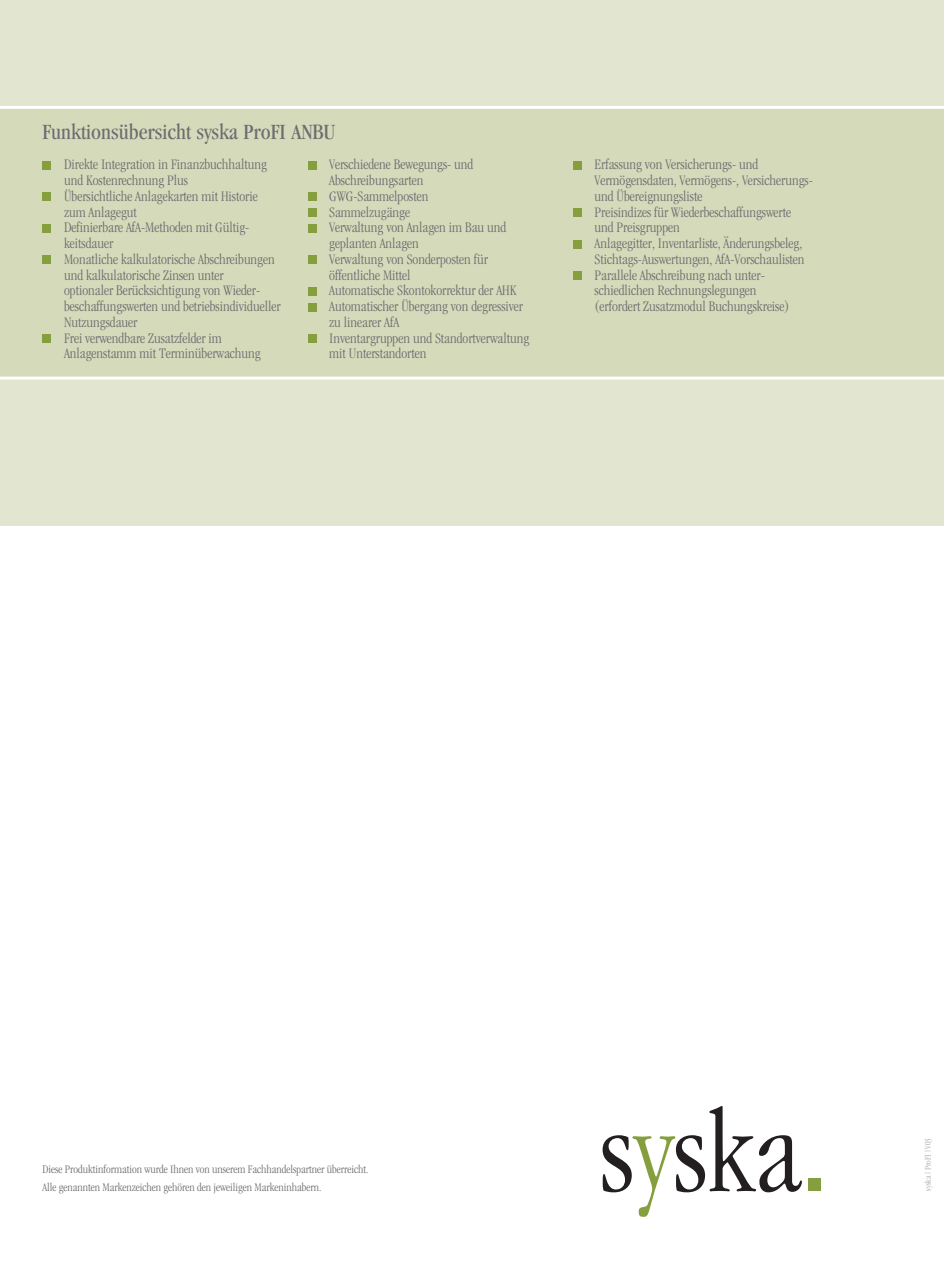
<style>
.page{position:relative;width:944px;height:1263px;background:#fff}
.page>*{position:absolute;margin:0;border:0;box-sizing:border-box;transform-origin:0 0}
.t1{font:condensed 22.5px "Garamond";color:#6c6d70}
.t2{font:300 condensed 15px/15.8px "Garamond";color:#6c6d70}
.t3{font:300 condensed 12px/18px "Garamond";color:#6c6d70}
.t4{font:300 condensed 9px "Garamond";color:#a8a9ad}
</style>
<div class="page">
<div style="left:0;top:0;width:944px;height:526px;background:#e2e5cf"></div>
<div style="left:0;top:106px;width:944px;height:272px;background:#d5daba"></div>
<hr style="left:0;top:106px;width:944px;height:3px;background:#fff">
<hr style="left:0;top:377px;width:944px;height:3px;background:#fff">
<div style="left:43px;top:161px;width:8px;height:8px;background:#869f3e"></div>
<div style="left:43px;top:193px;width:8px;height:8px;background:#869f3e"></div>
<div style="left:43px;top:224px;width:8px;height:8px;background:#869f3e"></div>
<div style="left:43px;top:256px;width:8px;height:8px;background:#869f3e"></div>
<div style="left:43px;top:334px;width:8px;height:9px;background:#869f3e"></div>
<div style="left:308px;top:161px;width:8px;height:8px;background:#869f3e"></div>
<div style="left:308px;top:193px;width:8px;height:8px;background:#869f3e"></div>
<div style="left:308px;top:208px;width:8px;height:9px;background:#869f3e"></div>
<div style="left:308px;top:224px;width:8px;height:8px;background:#869f3e"></div>
<div style="left:308px;top:256px;width:8px;height:8px;background:#869f3e"></div>
<div style="left:308px;top:287px;width:8px;height:8px;background:#869f3e"></div>
<div style="left:308px;top:303px;width:8px;height:8px;background:#869f3e"></div>
<div style="left:308px;top:334px;width:8px;height:9px;background:#869f3e"></div>
<div style="left:573px;top:161px;width:9px;height:8px;background:#869f3e"></div>
<div style="left:573px;top:208px;width:9px;height:9px;background:#869f3e"></div>
<div style="left:573px;top:240px;width:9px;height:8px;background:#869f3e"></div>
<div style="left:573px;top:271px;width:9px;height:9px;background:#869f3e"></div>
<svg style="left:603px;top:1106px;width:199px;height:111px"></svg>
<div style="left:808px;top:1178px;width:12px;height:13px;background:#869f3e"></div>
<h1 class="t1" style="left:43px;top:120px;width:294px">Funktionsübersicht syska ProFI ANBU</h1>
<p class="t2" style="left:64px;top:157px;width:218px">Direkte Integration in Finanzbuchhaltung und Kostenrechnung Plus<br>Übersichtliche Anlagekarten mit Historie zum Anlagegut<br>Definierbare AfA-Methoden mit Gültig&shy;keitsdauer<br>Monatliche kalkulatorische Abschreibungen und kalkulatorische Zinsen unter<br>optionaler Berücksichtigung von Wieder&shy;beschaffungswerten und betriebsindividueller Nutzungsdauer<br>Frei verwendbare Zusatzfelder im Anlagenstamm mit Terminüberwachung</p>
<p class="t2" style="left:329px;top:157px;width:201px">Verschiedene Bewegungs- und<br>Abschreibungsarten<br>GWG-Sammelposten<br>Sammelzugänge<br>Verwaltung von Anlagen im Bau und geplanten Anlagen<br>Verwaltung von Sonderposten für öffentliche Mittel<br>Automatische Skontokorrektur der AHK<br>Automatischer Übergang von degressiver zu linearer AfA<br>Inventargruppen und Standortverwaltung mit Unterstandorten</p>
<p class="t2" style="left:595px;top:157px;width:220px">Erfassung von Versicherungs- und Vermögensdaten, Vermögens-, Versicherungs&shy;und Übereignungsliste<br>Preisindizes für Wiederbeschaffungswerte und Preisgruppen<br>Anlagegitter, Inventarliste, Änderungsbeleg, Stichtags-Auswertungen, AfA-Vorschaulisten Parallele Abschreibung nach unter&shy;schiedlichen Rechnungslegungen<br>(erfordert Zusatzmodul Buchungskreise)</p>
<p class="t3" style="left:43px;top:1160px;width:327px">Diese Produktinformation wurde Ihnen von unserem Fachhandelspartner überreicht.<br>Alle genannten Markenzeichen gehören den jeweiligen Markeninhabern.</p>
<p class="t4" style="left:923px;top:1191px;width:54px;rotate:-90deg">syska | ProFI | V03</p>
</div>
